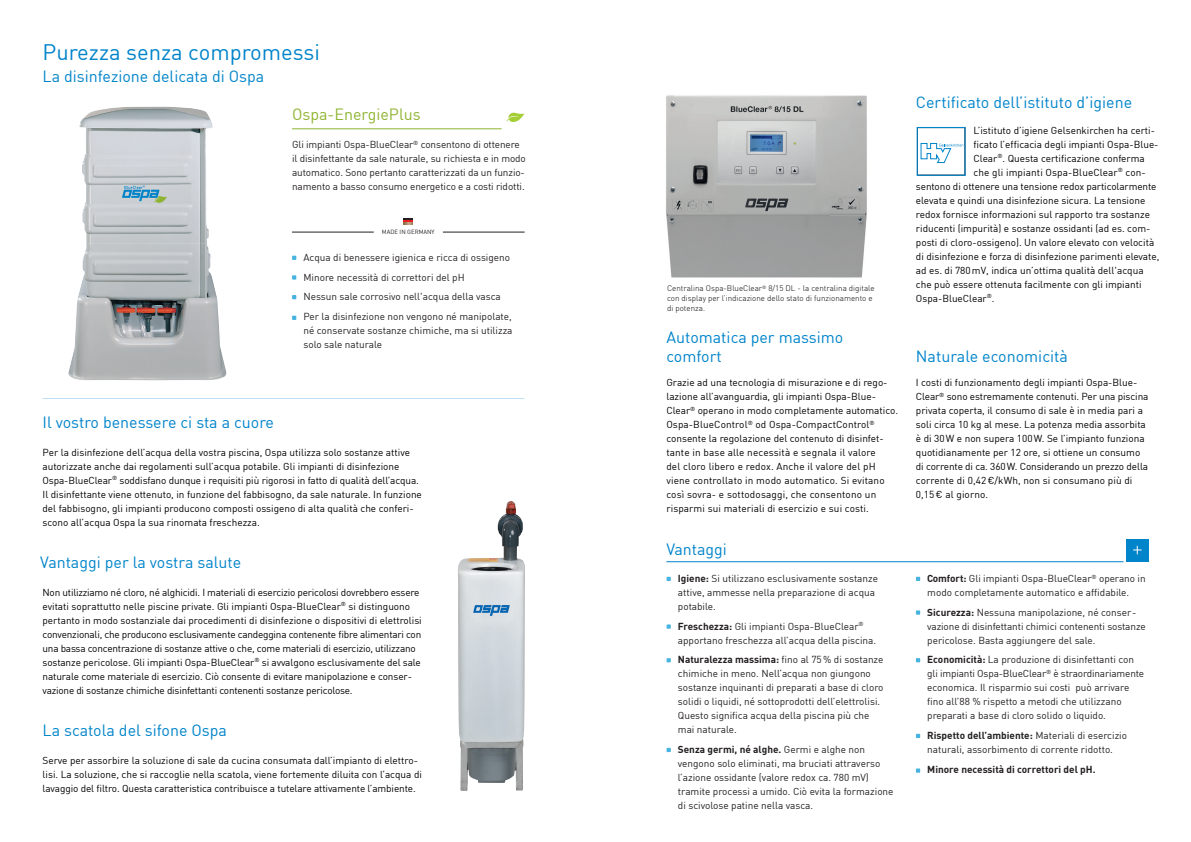
<style>
.page{position:relative;width:1191px;height:842px;background:#fff}
.page>*{position:absolute;margin:0;border:0;box-sizing:border-box;transform-origin:0 0}
.t1{font:22px "DIN";color:#0084ca}
.t2{font:16px/19.2px "DIN";color:#0084ca}
.t3{font:16px "DIN";color:#8fb431}
.t4{font:10px/14px "DIN";color:#000001}
.t5{font:10px/14px "DIN";color:#231f20}
.t6{font:10px/14px "DIN";letter-spacing:-.02em;color:#000001}
.t7{font:700 10px "DIN";color:#231f20}
.t8{font:300 8px/10px "DIN";color:#000001}
.t9{font:6px "DIN";color:#231f20}
.s1{font-weight:700}
</style>
<div class="page">
<hr style="left:43px;top:398px;width:481px;height:1px;background:#c0e0f3">
<div style="left:916px;top:127px;width:49px;height:49px;border:1px solid #0084ca"></div>
<svg style="left:920px;top:143px;width:43px;height:20px"></svg>
<img style="left:458px;top:501px;width:67px;height:290px">
<img style="left:666px;top:95px;width:201px;height:183px">
<hr style="left:292px;top:232px;width:82px;height:1px;background:#231f20">
<hr style="left:443px;top:232px;width:81px;height:1px;background:#231f20">
<svg style="left:404px;top:218px;width:9px;height:6px"></svg>
<hr style="left:666px;top:561px;width:457px;height:1px;background:#0084ca">
<div style="left:1126px;top:539px;width:22px;height:23px;background:#0084ca"></div>
<svg style="left:1133px;top:546px;width:8px;height:8px"></svg>
<img style="left:79px;top:107px;width:134px;height:136px">
<img style="left:68px;top:243px;width:158px;height:137px">
<svg style="left:292px;top:256px;width:4px;height:4px"></svg>
<svg style="left:292px;top:275px;width:4px;height:5px"></svg>
<svg style="left:292px;top:295px;width:4px;height:4px"></svg>
<svg style="left:292px;top:316px;width:4px;height:4px"></svg>
<svg style="left:506px;top:113px;width:18px;height:9px"></svg>
<hr style="left:292px;top:129px;width:209px;height:1px;background:#8fb431">
<svg style="left:666px;top:577px;width:5px;height:4px"></svg>
<svg style="left:666px;top:624px;width:5px;height:5px"></svg>
<svg style="left:666px;top:658px;width:5px;height:4px"></svg>
<svg style="left:666px;top:748px;width:5px;height:4px"></svg>
<svg style="left:916px;top:577px;width:4px;height:4px"></svg>
<svg style="left:916px;top:610px;width:4px;height:5px"></svg>
<svg style="left:916px;top:658px;width:4px;height:4px"></svg>
<svg style="left:916px;top:734px;width:4px;height:4px"></svg>
<svg style="left:916px;top:768px;width:4px;height:5px"></svg>
<h1 class="t1" style="left:43px;top:38px;width:279px">Purezza senza compromessi</h1>
<h2 class="t2" style="left:43px;top:66px;width:223px">La disinfezione delicata di Ospa</h2>
<h2 class="t3" style="left:292px;top:104px;width:130px">Ospa-EnergiePlus</h2>
<p class="t5" style="left:292px;top:137px;width:235px">Gli impianti Ospa-BlueClear<sup>®</sup> consentono di ottenere il disinfettante da sale naturale, su richiesta e in modo automatico. Sono pertanto caratterizzati da un funzio&shy;namento a basso consumo energetico e a costi ridotti.</p>
<p class="t9" style="left:382px;top:228px;width:54px">MADE IN GERMANY</p>
<p class="t5" style="left:303px;top:247px;width:210px;line-height:19.7px">Acqua di benessere igienica e ricca di ossigeno Minore necessità di correttori del pH<br>Nessun sale corrosivo nell'acqua della vasca Per la disinfezione non vengono né manipolate,</p>
<p class="t5" style="left:303px;top:323px;width:211px">né conservate sostanze chimiche, ma si utilizza solo sale naturale</p>
<h2 class="t2" style="left:43px;top:412px;width:233px">Il vostro benessere ci sta a cuore</h2>
<p class="t4" style="left:43px;top:445px;width:381px">Per la disinfezione dell’acqua della vostra piscina, Ospa utilizza solo sostanze attive autorizzate anche dai regolamenti sull’acqua potabile. Gli impianti di disinfezione Ospa-BlueClear<sup>®</sup> soddisfano dunque i requisiti più rigorosi in fatto di qualità dell’acqua.<br>Il disinfettante viene ottenuto, in funzione del fabbisogno, da sale naturale. In funzione del fabbisogno, gli impianti producono composti ossigeno di alta qualità che conferi&shy;scono all’acqua Ospa la sua rinomata freschezza.</p>
<h2 class="t2" style="left:40px;top:552px;width:202px">Vantaggi per la vostra salute</h2>
<p class="t6" style="left:43px;top:585px;width:381px">Non utilizziamo né cloro, né alghicidi. I materiali di esercizio pericolosi dovrebbero essere evitati soprattutto nelle piscine private. Gli impianti Ospa-BlueClear<sup>®</sup> si distinguono pertanto in modo sostanziale dai procedimenti di disinfezione o dispositivi di elettrolisi convenzionali, che producono esclusivamente candeggina contenente fibre alimentari con una bassa concentrazione di sostanze attive o che, come materiali di esercizio, utilizzano sostanze pericolose. Gli impianti Ospa-BlueClear<sup>®</sup> si avvalgono esclusivamente del sale naturale come materiale di esercizio. Ciò consente di evitare manipolazione e conser&shy;vazione di sostanze chimiche disinfettanti contenenti sostanze pericolose.</p>
<h2 class="t2" style="left:43px;top:720px;width:186px">La scatola del sifone Ospa</h2>
<p class="t4" style="left:43px;top:753px;width:381px">Serve per assorbire la soluzione di sale da cucina consumata dall’impianto di elettro&shy;lisi. La soluzione, che si raccoglie nella scatola, viene fortemente diluita con l’acqua di lavaggio del filtro. Questa caratteristica contribuisce a tutelare attivamente l’ambiente.</p>
<p class="t8" style="left:667px;top:283px;width:209px">Centralina Ospa-BlueClear<sup>®</sup> 8/15 DL - la centralina digitale con display per l’indicazione dello stato di funzionamento e di potenza.</p>
<h2 class="t2" style="left:666px;top:327px;width:178px">Automatica per massimo comfort</h2>
<p class="t4" style="left:666px;top:375px;width:233px">Grazie ad una tecnologia di misurazione e di rego&shy;lazione all’avanguardia, gli impianti Ospa-Blue-Clear<sup>®</sup> operano in modo completamente automatico.<br>Ospa-BlueControl<sup>®</sup> od Ospa-CompactControl<sup>® </sup>consente la regolazione del contenuto di disinfet&shy;tante in base alle necessità e segnala il valore<br>del cloro libero e redox. Anche il valore del pH viene controllato in modo automatico. Si evitano così sovra- e sottodosaggi, che consentono un risparmi sui materiali di esercizio e sui costi.</p>
<h2 class="t2" style="left:666px;top:539px;width:62px">Vantaggi</h2>
<p class="t5" style="left:678px;top:571px;width:202px"><span class="s1">Igiene:</span> Si utilizzano esclusivamente sostanze attive, ammesse nella preparazione di acqua potabile.</p>
<p class="t5" style="left:678px;top:619px;width:200px"><span class="s1">Freschezza:</span> Gli impianti Ospa-BlueClear<sup>® </sup>apportano freschezza all’acqua della piscina.</p>
<p class="t5" style="left:678px;top:653px;width:207px"><span class="s1">Naturalezza massima:</span> fino al 75 % di sostanze chimiche in meno. Nell’acqua non giungono sostanze inquinanti di preparati a base di cloro solidi o liquidi, né sottoprodotti dell’elettrolisi.<br>Questo significa acqua della piscina più che mai naturale.</p>
<p class="t5" style="left:678px;top:742px;width:217px"><span class="s1">Senza germi, né alghe.</span> Germi e alghe non vengono solo eliminati, ma bruciati attraverso l’azione ossidante (valore redox ca. 780 mV) tramite processi a umido. Ciò evita la formazione di scivolose patine nella vasca.</p>
<h2 class="t2" style="left:916px;top:92px;width:218px">Certificato dell’istituto d’igiene</h2>
<p class="t4" style="left:973px;top:123px;width:183px">L’istituto d’igiene Gelsenkirchen ha certi-</p>
<p class="t4" style="left:973px;top:137px;width:186px">ficato l’efficacia degli impianti Ospa-Blue-</p>
<p class="t4" style="left:973px;top:151px;width:173px">Clear<sup>®</sup>. Questa certificazione conferma</p>
<p class="t4" style="left:973px;top:165px;width:174px">che gli impianti Ospa-BlueClear<sup>®</sup> con-</p>
<p class="t4" style="left:916px;top:179px;width:242px">sentono di ottenere una tensione redox particolarmente</p>
<p class="t4" style="left:916px;top:193px;width:231px">elevata e quindi una disinfezione sicura. La tensione</p>
<p class="t4" style="left:916px;top:207px;width:235px">redox fornisce informazioni sul rapporto tra sostanze</p>
<p class="t4" style="left:916px;top:221px;width:236px">riducenti (impurità) e sostanze ossidanti (ad es. com-</p>
<p class="t4" style="left:916px;top:235px;width:240px">posti di cloro-ossigeno). Un valore elevato con velocità</p>
<p class="t4" style="left:916px;top:249px;width:245px">di disinfezione e forza di disinfezione parimenti elevate,</p>
<p class="t4" style="left:916px;top:263px;width:229px">ad es. di 780mV, indica un’ottima qualità dell'acqua</p>
<p class="t4" style="left:916px;top:277px;width:227px">che può essere ottenuta facilmente con gli impianti</p>
<p class="t4" style="left:916px;top:291px;width:80px">Ospa-BlueClear<sup>®</sup>.</p>
<h2 class="t2" style="left:916px;top:347px;width:153px">Naturale economicità</h2>
<p class="t4" style="left:916px;top:375px;width:234px">I costi di funzionamento degli impianti Ospa-Blue-Clear<sup>®</sup> sono estremamente contenuti. Per una piscina privata coperta, il consumo di sale è in media pari a soli circa 10 kg al mese. La potenza media assorbita è di 30 W e non supera 100 W. Se l’impianto funziona quotidianamente per 12 ore, si ottiene un consumo di corrente di ca. 360 W. Considerando un prezzo della corrente di 0,42 €/kWh, non si consumano più di 0,15 € al giorno.</p>
<p class="t5" style="left:927px;top:571px;width:220px"><span class="s1">Comfort:</span> Gli impianti Ospa-BlueClear<sup>®</sup> operano in modo completamente automatico e affidabile.</p>
<p class="t5" style="left:927px;top:605px;width:220px"><span class="s1">Sicurezza:</span> Nessuna manipolazione, né conser - vazione di disinfettanti chimici contenenti sostanze pericolose. Basta aggiungere del sale.</p>
<p class="t5" style="left:927px;top:652px;width:218px"><span class="s1">Economicità:</span> La produzione di disinfettanti con gli impianti Ospa-BlueClear<sup>®</sup> è straordinariamente economica. Il risparmio sui costi può arrivare fino all’88 % rispetto a metodi che utilizzano preparati a base di cloro solido o liquido.</p>
<p class="t5" style="left:927px;top:728px;width:201px"><span class="s1">Rispetto dell’ambiente:</span> Materiali di esercizio naturali, assorbimento di corrente ridotto.</p>
<p class="t7" style="left:927px;top:762px;width:170px">Minore necessità di correttori del pH.</p>
</div>
